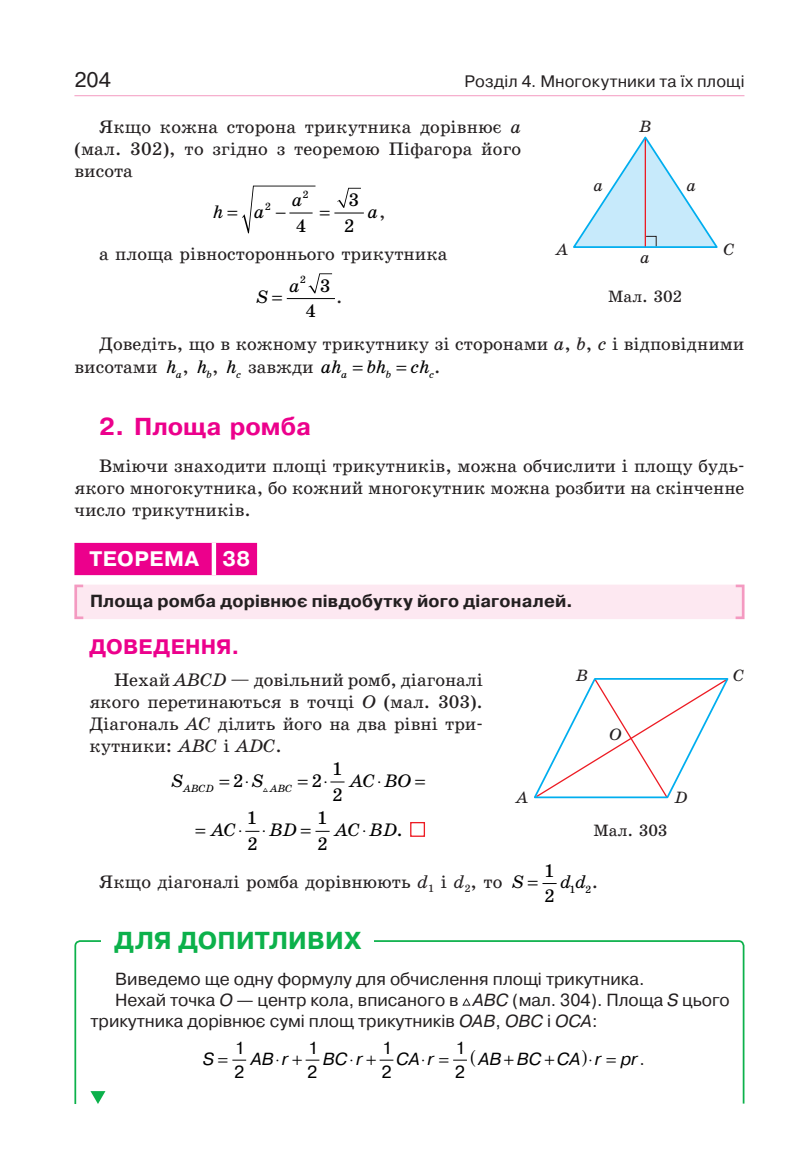
<style>
.page{position:relative;width:809px;height:1171px;background:#fff}
.page>*{position:absolute;margin:0;border:0;box-sizing:border-box;transform-origin:0 0}
.t1{font:700 24.5px "Pragmatica C";letter-spacing:.005em;color:#0cb14b}
.t2{font:700 24.5px "Pragmatica C";color:#ec008c}
.t3{font:700 21px "Pragmatica C";letter-spacing:.01em;color:#ec008c}
.t4{font:700 21px "Pragmatica C";letter-spacing:.03em;color:#fff}
.t5{font:21px "Pragmatica C";color:#231f20}
.t6{font:18.38px/22.1px "School Book C";color:#231f20;text-align:justify}
.t7{font:italic 18.38px "School Book C";color:#000}
.t8{font:18.38px/25.7px "School Book C";color:#000}
.t9{font:17.5px "Pragmatica C";color:#231f20}
.t10{font:700 17.5px "Pragmatica C";letter-spacing:.01em;color:#231f20}
.t11{font:italic 17.5px "Pragmatica C";letter-spacing:-.005em;color:#000}
.t12{font:17.5px/24.7px "Pragmatica C";color:#000}
.t13{font:16.62px "Pragmatica C";letter-spacing:.01em;color:#231f20}
.t14{font:16.62px "School Book C";color:#231f20}
.t15{font:italic 16.62px "School Book C";color:#231f20}
.t16{font:italic 10.67px "School Book C";color:#000}
.t17{font:10.67px "School Book C";color:#000}
.s1{font-style:italic}
.s2{font-style:normal;color:#231f20}
.s3{font-style:italic;color:#000}
.s4{font-style:normal}
</style>
<div class="page">
<hr style="left:74px;top:95px;width:670px;height:1px;background:#f49ac1">
<svg style="left:337px;top:188px;width:24px;height:20px"></svg>
<hr style="left:334px;top:213px;width:30px;height:1px;background:#000">
<svg style="left:308px;top:273px;width:24px;height:20px"></svg>
<hr style="left:287px;top:298px;width:48px;height:1px;background:#000">
<div style="left:74px;top:543px;width:183px;height:32px;background:#ec008c"></div>
<hr style="left:212px;top:543px;width:4px;height:32px;background:#fff">
<div style="left:78px;top:585px;width:662px;height:34px;background:#fde8f1"></div>
<div style="left:74px;top:584px;width:11px;height:35px;border:3px solid #f49ac1"></div>
<div style="left:734px;top:584px;width:10px;height:35px;border:3px solid #f49ac1"></div>
<svg style="left:330px;top:781px;width:14px;height:1px"></svg>
<svg style="left:245px;top:831px;width:14px;height:1px"></svg>
<svg style="left:74px;top:940px;width:671px;height:164px"></svg>
<svg style="left:462px;top:997px;width:9px;height:9px"></svg>
<div style="left:102px;top:930px;width:272px;height:25px;background:#fff"></div>
<svg style="left:90px;top:1091px;width:15px;height:13px"></svg>
<svg style="left:573px;top:136px;width:145px;height:112px"></svg>
<svg style="left:534px;top:678px;width:195px;height:121px"></svg>
<div style="left:410px;top:822px;width:15px;height:15px;border:1px solid #ed1c24"></div>
<svg style="left:315px;top:830px;width:14px;height:2px"></svg>
<svg style="left:542px;top:883px;width:14px;height:1px"></svg>
<svg style="left:218px;top:1058px;width:28px;height:4px"></svg>
<svg style="left:292px;top:1055px;width:27px;height:10px"></svg>
<svg style="left:366px;top:1055px;width:27px;height:10px"></svg>
<svg style="left:504px;top:1055px;width:9px;height:10px"></svg>
<svg style="left:545px;top:1055px;width:9px;height:10px"></svg>
<svg style="left:439px;top:1049px;width:36px;height:17px"></svg>
<svg style="left:606px;top:1058px;width:9px;height:4px"></svg>
<svg style="left:242px;top:186px;width:74px;height:47px"></svg>
<svg style="left:582px;top:1049px;width:9px;height:17px"></svg>
<p class="t5" style="left:74px;top:72px;width:38px">204</p>
<p class="t13" style="left:464px;top:75px;width:281px">Розділ 4. Многокутники та їх площі</p>
<p class="t6" style="left:74px;top:118px;width:448px;text-indent:25px">Якщо кожна сторона трикутника дорівнює <span class="s1">a </span>(мал. 302), то згідно з теоремою Піфагора його висота</p>
<p class="t7" style="left:213px;top:204px;width:12px">h</p>
<p class="t7" style="left:254px;top:204px;width:12px">a</p>
<p class="t15" style="left:639px;top:120px;width:14px">B</p>
<p class="t15" style="left:593px;top:179px;width:11px">a</p>
<p class="t15" style="left:686px;top:179px;width:11px">a</p>
<p class="t17" style="left:302px;top:190px;width:8px">2</p>
<p class="t8" style="left:296px;top:214px;width:12px">4</p>
<p class="t8" style="left:344px;top:189px;width:17px">3<br>2</p>
<p class="t6" style="left:99px;top:244px;width:349px">а площа рівностороннього трикутника</p>
<p class="t7" style="left:256px;top:290px;width:14px">S</p>
<p class="t7" style="left:292px;top:192px;width:12px">a</p>
<p class="t17" style="left:265px;top:202px;width:8px">2</p>
<p class="t7" style="left:367px;top:204px;width:20px">a<span class="s2">,</span></p>
<p class="t15" style="left:556px;top:242px;width:13px">A</p>
<p class="t15" style="left:723px;top:242px;width:13px">C</p>
<p class="t15" style="left:640px;top:251px;width:11px">a</p>
<p class="t8" style="left:289px;top:274px;width:43px;text-align:center"><span class="s1">a</span><sup>2</sup> 3<br>4</p>
<p class="t14" style="left:608px;top:290px;width:75px">Мал. 302</p>
<p class="t6" style="left:336px;top:288px;width:8px">.</p>
<p class="t6" style="left:74px;top:334px;width:671px;line-height:22.9px;text-indent:25px">Доведіть, що в кожному трикутнику зі сторонами <span class="s1">a</span>, <span class="s1">b</span>, <span class="s1">c</span> і відповідними висотами <span class="s3">h</span><sub>a</sub>, <span class="s3">h</span><sub>b</sub>, <span class="s3">h</span><sub>c</sub> завжди <span class="s3">ah</span></p>
<p class="t7" style="left:367px;top:360px;width:21px">bh</p>
<p class="t16" style="left:386px;top:370px;width:56px">b <sup>ch</sup>c<sup>.</sup></p>
<p class="t16" style="left:341px;top:370px;width:8px">a</p>
<h1 class="t2" style="left:99px;top:417px;width:213px">2. Площа ромба</h1>
<p class="t6" style="left:74px;top:456px;width:671px;text-indent:25px">Вміючи знаходити площі трикутників, можна обчислити і площу будь&shy;якого многокутника, бо кожний многокутник можна розбити на скінченне число трикутників.</p>
<p class="t4" style="left:89px;top:551px;width:162px">ТЕОРЕМА 38</p>
<p class="t10" style="left:90px;top:594px;width:484px">Площа ромба дорівнює півдобутку його діагоналей.</p>
<p class="t3" style="left:89px;top:639px;width:152px">ДОВЕДЕННЯ.</p>
<p class="t6" style="left:89px;top:671px;width:395px;text-indent:25px">Нехай <span class="s1">ABCD</span> — довільний ромб, діагоналі якого перетинаються в точці <span class="s1">О</span> (мал. 303).<br>Діагональ <span class="s1">АС</span> ділить його на два рівні три&shy;кутники: <span class="s1">АВС</span> і <span class="s1">АDС</span>.</p>
<p class="t7" style="left:171px;top:773px;width:14px">S</p>
<p class="t8" style="left:233px;top:769px;width:32px">2⋅<span class="s1">S</span></p>
<p class="t7" style="left:350px;top:773px;width:63px">AC BO</p>
<p class="t7" style="left:211px;top:822px;width:87px">AC⋅ ⋅BD</p>
<p class="t7" style="left:335px;top:822px;width:69px">AC BD<span class="s4">.</span></p>
<p class="t15" style="left:733px;top:668px;width:13px">C</p>
<p class="t15" style="left:575px;top:668px;width:14px">B</p>
<p class="t15" style="left:609px;top:728px;width:14px">O</p>
<p class="t8" style="left:311px;top:769px;width:18px">2⋅</p>
<p class="t8" style="left:332px;top:758px;width:12px">1<br>2</p>
<p class="t16" style="left:183px;top:784px;width:32px">ABCD</p>
<p class="t16" style="left:270px;top:784px;width:24px">ABC</p>
<p class="t15" style="left:516px;top:791px;width:13px">A</p>
<p class="t15" style="left:674px;top:791px;width:15px">D</p>
<p class="t8" style="left:247px;top:807px;width:12px">1<br>2</p>
<p class="t8" style="left:317px;top:807px;width:12px">1<br>2</p>
<p class="t6" style="left:99px;top:873px;width:426px">Якщо діагоналі ромба дорівнюють <span class="s1">d</span><sub>1</sub> і <span class="s1">d</span><sub>2</sub>, то <span class="s3">S</span></p>
<p class="t7" style="left:560px;top:875px;width:28px">dd</p>
<p class="t14" style="left:593px;top:824px;width:76px">Мал. 303</p>
<p class="t8" style="left:544px;top:859px;width:12px">1<br>2</p>
<p class="t17" style="left:569px;top:885px;width:30px">1 2<sup>.</sup></p>
<h1 class="t1" style="left:115px;top:932px;width:248px">ДЛЯ ДОПИТЛИВИХ</h1>
<p class="t9" style="left:115px;top:972px;width:531px">Виведемо ще одну формулу для обчислення площі трикутника.</p>
<p class="t9" style="left:115px;top:993px;width:616px">Нехай точка <span class="s1">O</span> — центр кола, вписаного в <span class="s1">ABC</span> (мал. 304). Площа <span class="s1">S</span> цього</p>
<p class="t9" style="left:90px;top:1014px;width:508px">трикутника дорівнює сумі площ трикутників <span class="s1">OAB</span>, <span class="s1">OBC</span> і <span class="s1">OCA</span>:</p>
<p class="t11" style="left:203px;top:1052px;width:13px">S</p>
<p class="t11" style="left:251px;top:1052px;width:39px">AB r</p>
<p class="t11" style="left:323px;top:1052px;width:41px">BC r</p>
<p class="t11" style="left:396px;top:1052px;width:39px">CA r</p>
<p class="t11" style="left:478px;top:1052px;width:168px">AB BC CA r pr <span class="s2">.</span></p>
<p class="t12" style="left:234px;top:1037px;width:12px">1<br>2</p>
<p class="t12" style="left:307px;top:1037px;width:12px">1<br>2</p>
<p class="t12" style="left:381px;top:1037px;width:12px">1<br>2</p>
<p class="t12" style="left:455px;top:1037px;width:12px">1<br>2</p>
</div>
